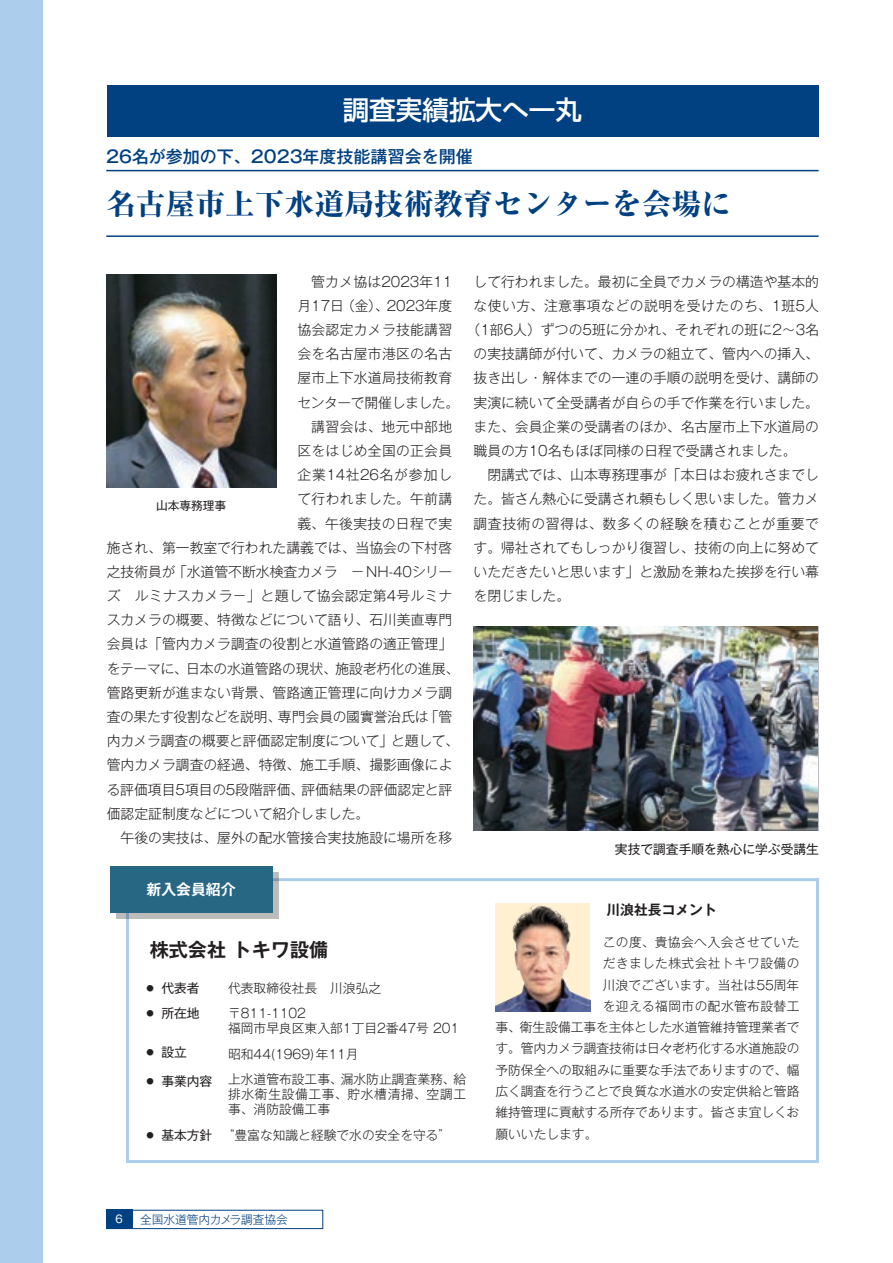
<style>
.page{position:relative;width:893px;height:1263px;background:#fff}
.page>*{position:absolute;margin:0;border:0;box-sizing:border-box;transform-origin:0 0}
.t1{font:800 29.7px "Ryumin Pro";color:#014081}
.t2{font:500 26.55px "Shin Go Pro";color:#fff}
.t3{font:700 19.2px "Gothic MB101 Pro De";color:#231f20}
.t4{font:500 16.95px "Gothic MB101 Pro";color:#014081}
.t5{font:700 14.85px "Gothic MB101 Pro De";color:#fff}
.t6{font:300 13.8px "Gothic MB101 Pro";color:#231f20}
.t7{font:300 13.8px "Gothic MB101 Pro";letter-spacing:.02em;color:#231f20}
.t8{font:300 13.8px "Gothic MB101 Pro";letter-spacing:.035em;color:#231f20}
.t9{font:300 13.8px "Gothic MB101 Pro";letter-spacing:-.03em;color:#231f20}
.t10{font:300 13.8px "Gothic MB101 Pro";letter-spacing:.05em;color:#231f20}
.t11{font:300 13.8px "Gothic MB101 Pro";letter-spacing:.025em;color:#231f20}
.t12{font:300 13.8px "Gothic MB101 Pro";letter-spacing:-.035em;color:#231f20}
.t13{font:300 13.8px "Gothic MB101 Pro";letter-spacing:.03em;color:#231f20}
.t14{font:700 13.8px "Gothic MB101 Pro De";color:#231f20}
.t15{font:300 12.75px/25.5px "Gothic MB101 Pro";color:#231f20}
.t16{font:12.75px/25.5px "Gothic MB101 Pro";color:#231f20}
.t17{font:300 12.75px "Gothic MB101 Pro";letter-spacing:.03em;color:#231f20}
.t18{font:300 12.75px/14.9px "Gothic MB101 Pro";letter-spacing:.05em;color:#231f20}
.t19{font:300 12.75px "Gothic MB101 Pro";letter-spacing:.035em;color:#231f20}
.t20{font:300 11.7px "Gothic MB101 Pro";color:#014081}
.t21{font:11.7px "Gothic MB101 Pro";color:#231f20}
.t22{font:10.65px "Gothic MB101 Pro";color:#fff}
</style>
<div class="page">
<div style="left:106px;top:1210px;width:217px;height:19px;border:1px solid #014081"></div>
<div style="left:106px;top:1210px;width:27px;height:19px;background:#014081"></div>
<div style="left:0;top:0;width:43px;height:1263px;background:#accdeb"></div>
<div style="left:107px;top:85px;width:712px;height:51px;background:#014081"></div>
<hr style="left:106px;top:235px;width:713px;height:2px;background:#014081">
<hr style="left:106px;top:170px;width:713px;height:1px;background:#014081">
<img style="left:106px;top:274px;width:170px;height:213px">
<img style="left:473px;top:626px;width:345px;height:204px">
<div style="left:126px;top:878px;width:693px;height:285px;border:3px solid #accdeb"></div>
<div style="left:116px;top:872px;width:162px;height:47px;background:#231f20;opacity:.3"></div>
<div style="left:110px;top:866px;width:162px;height:46px;background:#286784"></div>
<img style="left:495px;top:903px;width:95px;height:109px">
<h2 class="t2" style="left:343px;top:88px;width:241px">調査実績拡大へ一丸</h2>
<p class="t4" style="left:106px;top:142px;width:368px">26名が参加の下、2023年度技能講習会を開催</p>
<h1 class="t1" style="left:106px;top:180px;width:627px">名古屋市上下水道局技術教育センターを会場に</h1>
<p class="t6" style="left:311px;top:270px;width:142px">管カメ協は2023年11</p>
<p class="t6" style="left:297px;top:294px;width:156px">月17日（金）、2023年度</p>
<p class="t7" style="left:297px;top:318px;width:156px">協会認定カメラ技能講習</p>
<p class="t7" style="left:297px;top:342px;width:156px">会を名古屋市港区の名古</p>
<p class="t7" style="left:297px;top:367px;width:156px">屋市上下水道局技術教育</p>
<p class="t12" style="left:297px;top:391px;width:163px">センターで開催しました。</p>
<p class="t13" style="left:311px;top:415px;width:142px">講習会は、地元中部地</p>
<p class="t7" style="left:297px;top:439px;width:156px">区をはじめ全国の正会員</p>
<p class="t8" style="left:297px;top:463px;width:156px">企業14社26名が参加し</p>
<p class="t11" style="left:297px;top:488px;width:156px">て行われました。午前講</p>
<p class="t11" style="left:297px;top:512px;width:156px">義、午後実技の日程で実</p>
<p class="t6" style="left:107px;top:536px;width:347px">施され、第一教室で行われた講義では、当協会の下村啓</p>
<p class="t6" style="left:107px;top:560px;width:347px">之技術員が「水道管不断水検査カメラ　－NH-40シリー</p>
<p class="t6" style="left:107px;top:584px;width:347px">ズ　ルミナスカメラ－」と題して協会認定第4号ルミナ</p>
<p class="t6" style="left:107px;top:608px;width:347px">スカメラの概要、特徴などについて語り、石川美直専門</p>
<p class="t6" style="left:107px;top:633px;width:347px">会員は「管内カメラ調査の役割と水道管路の適正管理」</p>
<p class="t6" style="left:107px;top:657px;width:354px">をテーマに、日本の水道管路の現状、施設老朽化の進展、</p>
<p class="t6" style="left:107px;top:681px;width:347px">管路更新が進まない背景、管路適正管理に向けカメラ調</p>
<p class="t9" style="left:107px;top:705px;width:347px">査の果たす役割などを説明、専門会員の國實誉治氏は「管</p>
<p class="t6" style="left:107px;top:729px;width:354px">内カメラ調査の概要と評価認定制度について」と題して、</p>
<p class="t6" style="left:107px;top:754px;width:347px">管内カメラ調査の経過、特徴、施工手順、撮影画像によ</p>
<p class="t6" style="left:107px;top:778px;width:347px">る評価項目5項目の5段階評価、評価結果の評価認定と評</p>
<p class="t6" style="left:107px;top:802px;width:264px">価認定証制度などについて紹介しました。</p>
<p class="t6" style="left:121px;top:826px;width:333px">午後の実技は、屋外の配水管接合実技施設に場所を移</p>
<p class="t21" style="left:156px;top:496px;width:72px">山本専務理事</p>
<p class="t5" style="left:146px;top:877px;width:91px">新入会員紹介</p>
<p class="t6" style="left:473px;top:270px;width:347px">して行われました。最初に全員でカメラの構造や基本的</p>
<p class="t8" style="left:473px;top:294px;width:347px">な使い方、注意事項などの説明を受けたのち、1班5人</p>
<p class="t6" style="left:467px;top:318px;width:354px">（1部6人）ずつの5班に分かれ、それぞれの班に2～3名</p>
<p class="t6" style="left:473px;top:342px;width:347px">の実技講師が付いて、カメラの組立て、管内への挿入、</p>
<p class="t6" style="left:473px;top:367px;width:347px">抜き出し・解体までの一連の手順の説明を受け、講師の</p>
<p class="t6" style="left:473px;top:391px;width:347px">実演に続いて全受講者が自らの手で作業を行いました。</p>
<p class="t6" style="left:473px;top:415px;width:347px">また、会員企業の受講者のほか、名古屋市上下水道局の</p>
<p class="t6" style="left:473px;top:439px;width:324px">職員の方10名もほぼ同様の日程で受講されました。</p>
<p class="t6" style="left:487px;top:463px;width:333px">閉講式では、山本専務理事が「本日はお疲れさまでし</p>
<p class="t6" style="left:473px;top:488px;width:347px">た。皆さん熱心に受講され頼もしく思いました。管カメ</p>
<p class="t10" style="left:473px;top:512px;width:347px">調査技術の習得は、数多くの経験を積むことが重要で</p>
<p class="t6" style="left:473px;top:536px;width:347px">す。帰社されてもしっかり復習し、技術の向上に努めて</p>
<p class="t6" style="left:473px;top:560px;width:347px">いただきたいと思います」と激励を兼ねた挨拶を行い幕</p>
<p class="t6" style="left:473px;top:584px;width:98px">を閉じました。</p>
<p class="t16" style="left:615px;top:835px;width:206px">実技で調査手順を熱心に学ぶ受講生</p>
<p class="t14" style="left:606px;top:898px;width:112px">川浪社長コメント</p>
<h3 class="t3" style="left:150px;top:933px;width:180px">株式会社 トキワ設備</h3>
<p class="t16" style="left:146px;top:973px;width:55px"><sup>⁃</sup> 代表者<sup>⁃</sup> 所在地</p>
<p class="t16" style="left:146px;top:1037px;width:42px"><sup>⁃</sup> 設立</p>
<p class="t16" style="left:146px;top:1067px;width:67px"><sup>⁃</sup> 事業内容</p>
<p class="t16" style="left:146px;top:1120px;width:67px"><sup>⁃</sup> 基本方針</p>
<p class="t15" style="left:228px;top:973px;width:155px">代表取締役社長　川浪弘之〒811-1102</p>
<p class="t15" style="left:228px;top:1014px;width:240px">福岡市早良区東入部1丁目2番47号 201昭和44(1969)年11月<br>上水道管布設工事、漏水防止調査業務、給</p>
<p class="t18" style="left:228px;top:1085px;width:240px">排水衛生設備工事、貯水槽清掃、空調工事、消防設備工事</p>
<p class="t15" style="left:222px;top:1120px;width:231px">“豊富な知識と経験で水の安全を守る”</p>
<p class="t22" style="left:115px;top:1210px;width:9px">6</p>
<p class="t20" style="left:140px;top:1210px;width:149px">全国水道管内カメラ調査協会</p>
<p class="t19" style="left:603px;top:932px;width:198px">この度、貴協会へ入会させていた</p>
<p class="t17" style="left:603px;top:953px;width:198px">だきました株式会社トキワ設備の</p>
<p class="t15" style="left:603px;top:970px;width:198px">川浪でございます。当社は55周年</p>
<p class="t17" style="left:603px;top:995px;width:198px">を迎える福岡市の配水管布設替工</p>
<p class="t15" style="left:495px;top:1013px;width:306px">事、衛生設備工事を主体とした水道管維持管理業者で</p>
<p class="t15" style="left:495px;top:1034px;width:306px">す。管内カメラ調査技術は日々老朽化する水道施設の</p>
<p class="t15" style="left:495px;top:1055px;width:306px">予防保全への取組みに重要な手法でありますので、幅</p>
<p class="t15" style="left:495px;top:1076px;width:306px">広く調査を行うことで良質な水道水の安定供給と管路</p>
<p class="t15" style="left:495px;top:1098px;width:305px">維持管理に貢献する所存であります。皆さま宜しくお</p>
<p class="t15" style="left:495px;top:1119px;width:104px">願いいたします。</p>
</div>
